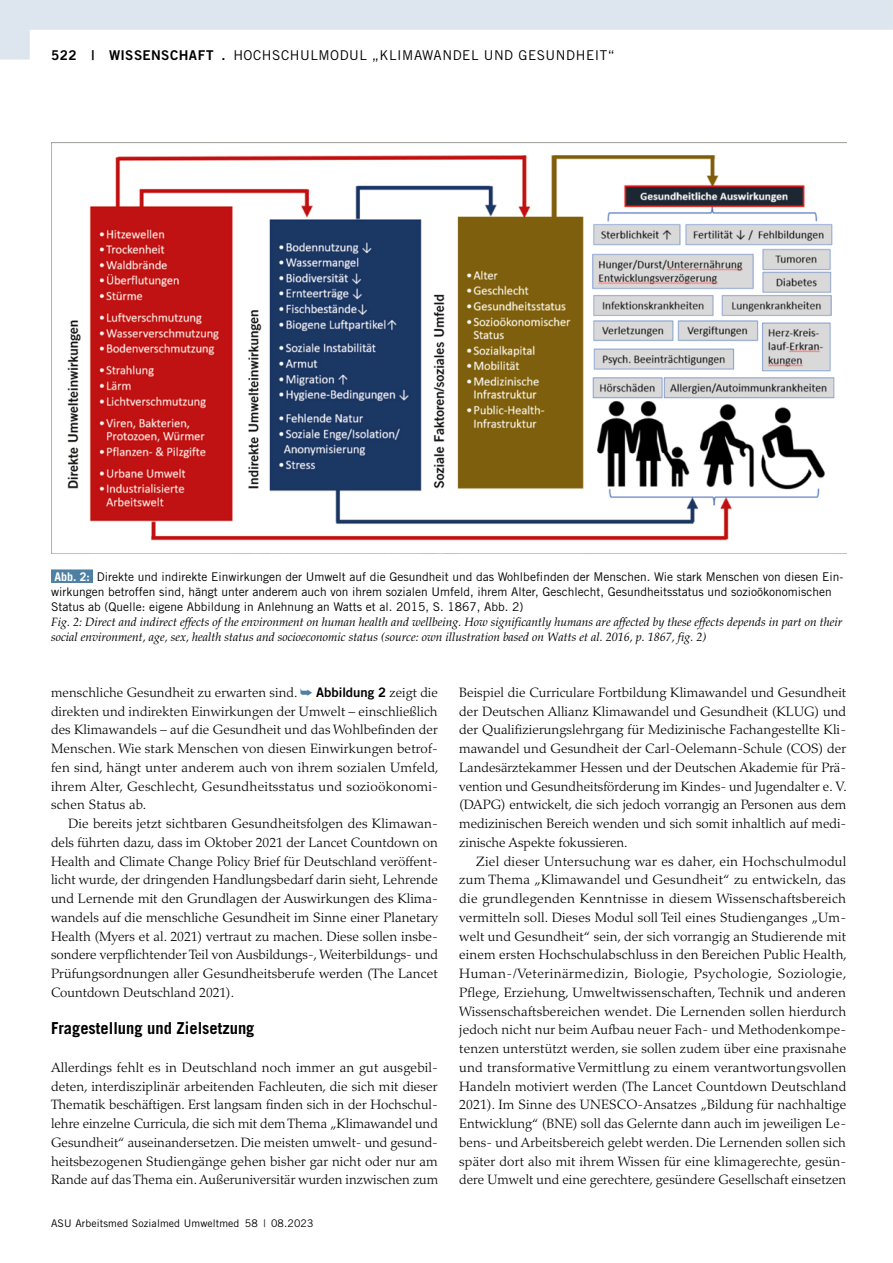
<style>
.page{position:relative;width:893px;height:1263px;background:#fff}
.page>*{position:absolute;margin:0;border:0;box-sizing:border-box;transform-origin:0 0}
.t1{font:700 16.5px "Trade Gothic LT Std";color:#000}
.t2{font:300 13.5px/18.8px "Palatino LT Std";color:#000;text-align:justify}
.t3{font:13.5px "Trade Gothic LT Std Bd 2";letter-spacing:.035em;color:#000}
.t4{font:13.5px "Trade Gothic LT Std";letter-spacing:.04em;color:#000}
.t5{font:12px/15px "Trade Gothic LT Std";color:#000}
.t6{font:italic 12px/15px "Palatino LT Std";color:#000}
.t7{font:10.5px "Trade Gothic LT Std";letter-spacing:.01em;color:#000}
.s1{font-family:"Trade Gothic LT Std"}
.s2{font-weight:700;color:#fff}
.s3{color:#4e80a3}
.s4{font-family:"Trade Gothic LT Std Bd 2";font-weight:400;font-size:13.2px}
</style>
<div class="page">
<img style="left:51px;top:143px;width:795px;height:411px">
<div style="left:51px;top:569px;width:42px;height:14px;background:#4e80a3"></div>
<svg style="left:0;top:0;width:893px;height:60px;fill:#e4ebf1"></svg>
<p class="t3" style="left:51px;top:46px;width:250px">522 | WISSENSCHAFT . <span class="s1">Hochschulmodul</span></p>
<p class="t4" style="left:372px;top:47px;width:27px">„Klimawa</p>
<p class="t4" style="left:442px;top:47px;width:20px">ndel</p>
<p class="t4" style="left:484px;top:47px;width:54px">und Gesu</p>
<p class="t4" style="left:556px;top:47px;width:20px">ndheit</p>
<p class="t4" style="left:608px;top:47px;width:8px">“</p>
<p class="t5" style="left:51px;top:569px;width:794px"><span class="s2">Abb. 2:</span> Direkte und indirekte Einwirkungen der Umwelt auf die Gesundheit und das Wohlbefinden der Menschen. Wie stark Menschen von diesen Ein&shy;wirkungen betroffen sind, hängt unter anderem auch von ihrem sozialen Umfeld, ihrem Alter, Geschlecht, Gesundheitsstatus und sozioökonomischen<br>Status ab (Quelle: eigene Abbildung in Anlehnung an Watts et al. 2015, S. 1867, Abb. 2)</p>
<p class="t6" style="left:51px;top:614px;width:793px">Fig. 2: Direct and indirect effects of the environment on human health and wellbeing. How significantly humans are affected by these effects depends in part on their social environment, age, sex, health status and socioeconomic status (source: own illustration based on Watts et al. 2016, p. 1867, fig. 2)</p>
<p class="t2" style="left:51px;top:683px;width:389px">menschliche Gesundheit zu erwarten sind. <span class="s3">➥</span> <span class="s4">Abbildung 2</span> zeigt die direkten und indirekten Einwirkungen der Umwelt – einschließlich des Klimawandels – auf die Gesundheit und das Wohlbefinden der Menschen. Wie stark Menschen von diesen Einwirkungen betrof&shy;fen sind, hängt unter anderem auch von ihrem sozialen Umfeld, ihrem Alter, Geschlecht, Gesundheitsstatus und sozioökonomi&shy;schen Status ab.</p>
<p class="t2" style="left:51px;top:814px;width:389px;text-indent:17px">Die bereits jetzt sichtbaren Gesundheitsfolgen des Klimawan&shy;dels führten dazu, dass im Oktober 2021 der Lancet Countdown on Health and Climate Change Policy Brief für Deutschland veröffent&shy;licht wurde, der dringenden Handlungsbedarf darin sieht, Lehrende und Lernende mit den Grundlagen der Auswirkungen des Klima&shy;wandels auf die menschliche Gesundheit im Sinne einer Planetary Health (Myers et al. 2021) vertraut zu machen. Diese sollen insbe&shy;sondere verpflichtender Teil von Ausbildungs-, Weiterbildungs- und Prüfungsordnungen aller Gesundheitsberufe werden (The Lancet Countdown Deutschland 2021).</p>
<p class="t1" style="left:51px;top:1018px;width:205px">Fragestellung und Zielsetzung</p>
<p class="t2" style="left:51px;top:1058px;width:389px">Allerdings fehlt es in Deutschland noch immer an gut ausgebil&shy;deten, interdisziplinär arbeitenden Fachleuten, die sich mit dieser Thematik beschäftigen. Erst langsam finden sich in der Hochschul&shy;lehre einzelne Curricula, die sich mit dem Thema „Klimawandel und Gesundheit“ auseinandersetzen. Die meisten umwelt- und gesund&shy;heitsbezogenen Studiengänge gehen bisher gar nicht oder nur am Rande auf das Thema ein. Außeruniversitär wurden inzwischen zum</p>
<p class="t7" style="left:51px;top:1217px;width:264px">ASU Arbeitsmed Sozialmed Umweltmed 58 | 08.2023</p>
<p class="t2" style="left:459px;top:683px;width:389px">Beispiel die Curriculare Fortbildung Klimawandel und Gesundheit der Deutschen Allianz Klimawandel und Gesundheit (KLUG) und der Qualifizierungslehrgang für Medizinische Fachangestellte Kli&shy;mawandel und Gesundheit der Carl-Oelemann-Schule (COS) der Landesärztekammer Hessen und der Deutschen Akademie für Prä&shy;vention und Gesundheitsförderung im Kindes- und Jugendalter e. V. (DAPG) entwickelt, die sich jedoch vorrangig an Personen aus dem medizinischen Bereich wenden und sich somit inhaltlich auf medi&shy;zinische Aspekte fokussieren.</p>
<p class="t2" style="left:459px;top:852px;width:389px;text-indent:17px">Ziel dieser Untersuchung war es daher, ein Hochschulmodul zum Thema „Klimawandel und Gesundheit“ zu entwickeln, das die grundlegenden Kenntnisse in diesem Wissenschaftsbereich vermitteln soll. Dieses Modul soll Teil eines Studienganges „Um&shy;welt und Gesundheit“ sein, der sich vorrangig an Studierende mit einem ersten Hochschulabschluss in den Bereichen Public Health, Human-/Veterinärmedizin, Biologie, Psychologie, Soziologie, Pflege, Erziehung, Umweltwissenschaften, Technik und anderen Wissenschaftsbereichen wendet. Die Lernenden sollen hierdurch jedoch nicht nur beim Aufbau neuer Fach- und Methodenkompe&shy;tenzen unterstützt werden, sie sollen zudem über eine praxisnahe und transformative Vermittlung zu einem verantwortungsvollen Handeln motiviert werden (The Lancet Countdown Deutschland 2021). Im Sinne des UNESCO-Ansatzes „Bildung für nachhaltige Entwicklung“ (BNE) soll das Gelernte dann auch im jeweiligen Le&shy;bens- und Arbeitsbereich gelebt werden. Die Lernenden sollen sich später dort also mit ihrem Wissen für eine klimagerechte, gesün&shy;dere Umwelt und eine gerechtere, gesündere Gesellschaft einsetzen</p>
</div>
